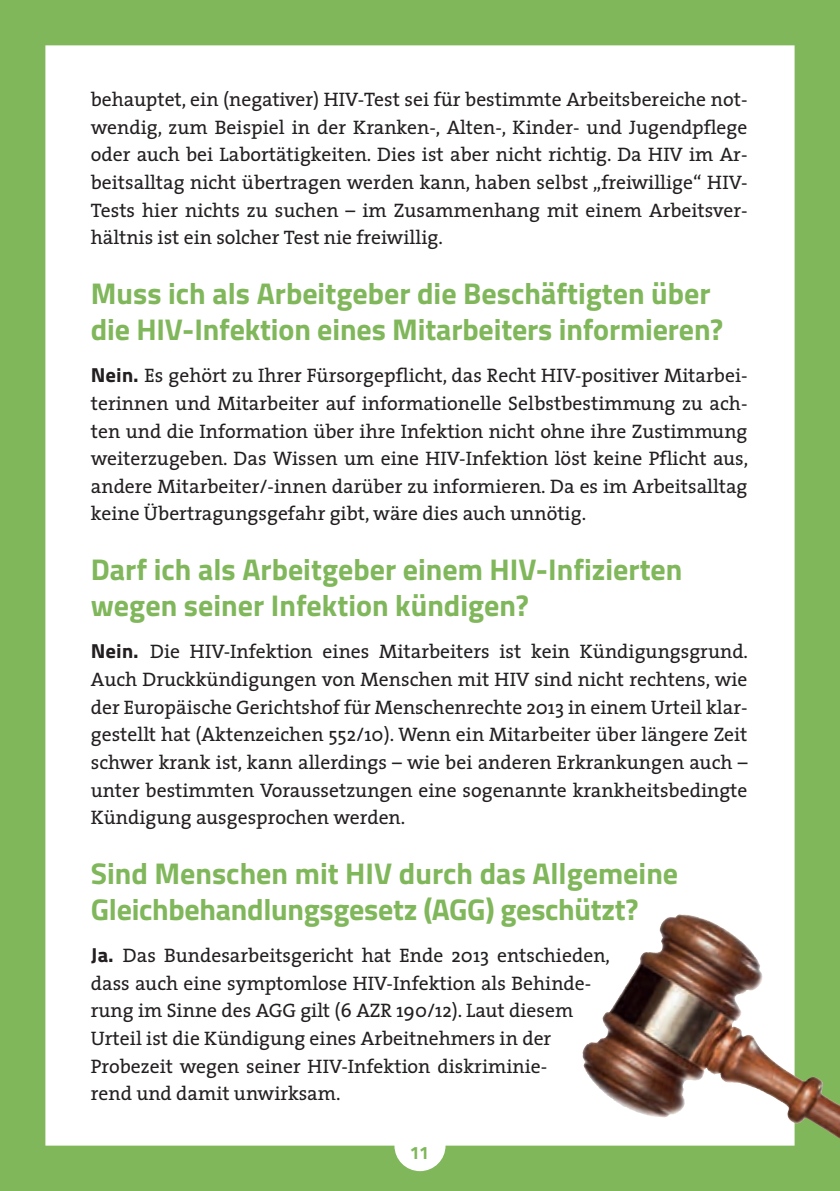
<style>
.page{position:relative;width:840px;height:1191px;background:#fff}
.page>*{position:absolute;margin:0;border:0;box-sizing:border-box;transform-origin:0 0}
.t1{font:700 30px/36px "Titillium";color:#80b75b}
.t2{font:19.6px/27.6px "The Serif";color:#231f20;text-align:justify}
.t3{font:18px "Titillium Maps 26 L 999 wt";color:#80b75b}
.s1{font-family:"Titillium Maps 26 L 999 wt";font-size:20px}
</style>
<div class="page">
<div style="left:0;top:0;width:839px;height:1191px;background:#80b75b"></div>
<div style="left:45px;top:45px;width:749px;height:1126px;background:#fff"></div>
<img style="left:622px;top:915px;width:55px;height:76px">
<p class="t2" style="left:91px;top:85px;width:658px">behauptet, ein (negativer) HIV-Test sei für bestimmte Arbeitsbereiche not&shy;wendig, zum Beispiel in der Kranken-, Alten-, Kinder- und Jugendpflege oder auch bei Labortätigkeiten. Dies ist aber nicht richtig. Da HIV im Ar&shy;beitsalltag nicht übertragen werden kann, haben selbst „freiwillige“ HIV-Tests hier nichts zu suchen – im Zusammenhang mit einem Arbeitsver&shy;hältnis ist ein solcher Test nie freiwillig.</p>
<h1 class="t1" style="left:91px;top:274px;width:633px">Muss ich als Arbeitgeber die Beschäftigten über die HIV-Infektion eines Mitarbeiters informieren?</h1>
<p class="t2" style="left:91px;top:361px;width:658px"><span class="s1">Nein.</span> Es gehört zu Ihrer Fürsorgepflicht, das Recht HIV-positiver Mitarbei&shy;terinnen und Mitarbeiter auf informationelle Selbstbestimmung zu ach&shy;ten und die Information über ihre Infektion nicht ohne ihre Zustimmung weiterzugeben. Das Wissen um eine HIV-Infektion löst keine Pflicht aus, andere Mitarbeiter/-innen darüber zu informieren. Da es im Arbeitsalltag keine Übertragungsgefahr gibt, wäre dies auch unnötig.</p>
<h1 class="t1" style="left:91px;top:550px;width:593px">Darf ich als Arbeitgeber einem HIV-Infizierten wegen seiner Infektion kündigen?</h1>
<p class="t2" style="left:91px;top:637px;width:658px"><span class="s1">Nein.</span> Die HIV-Infektion eines Mitarbeiters ist kein Kündigungsgrund.<br>Auch Druckkündigungen von Menschen mit HIV sind nicht rechtens, wie der Europäische Gerichtshof für Menschenrechte 2013 in einem Urteil klar&shy;gestellt hat (Aktenzeichen 552/10). Wenn ein Mitarbeiter über längere Zeit schwer krank ist, kann allerdings – wie bei anderen Erkrankungen auch – unter bestimmten Voraussetzungen eine sogenannte krankheitsbedingte Kündigung ausgesprochen werden.</p>
<h1 class="t1" style="left:91px;top:853px;width:588px">Sind Menschen mit HIV durch das Allgemeine<br>Gleichbehandlungsgesetz (AGG) geschützt?</h1>
<p class="t2" style="left:91px;top:941px;width:520px;text-align:left"><span class="s1">Ja.</span> Das Bundesarbeitsgericht hat Ende 2013 entschieden, dass auch eine symptomlose HIV-Infektion als Behinde&shy;rung im Sinne des AGG gilt (6 AZR 190/12). Laut diesem Urteil ist die Kündigung eines Arbeitnehmers in der Probezeit wegen seiner HIV-Infektion diskriminie-<br>rend und damit unwirksam.</p>
<p class="t3" style="left:410px;top:1138px;width:21px">11</p>
</div>
